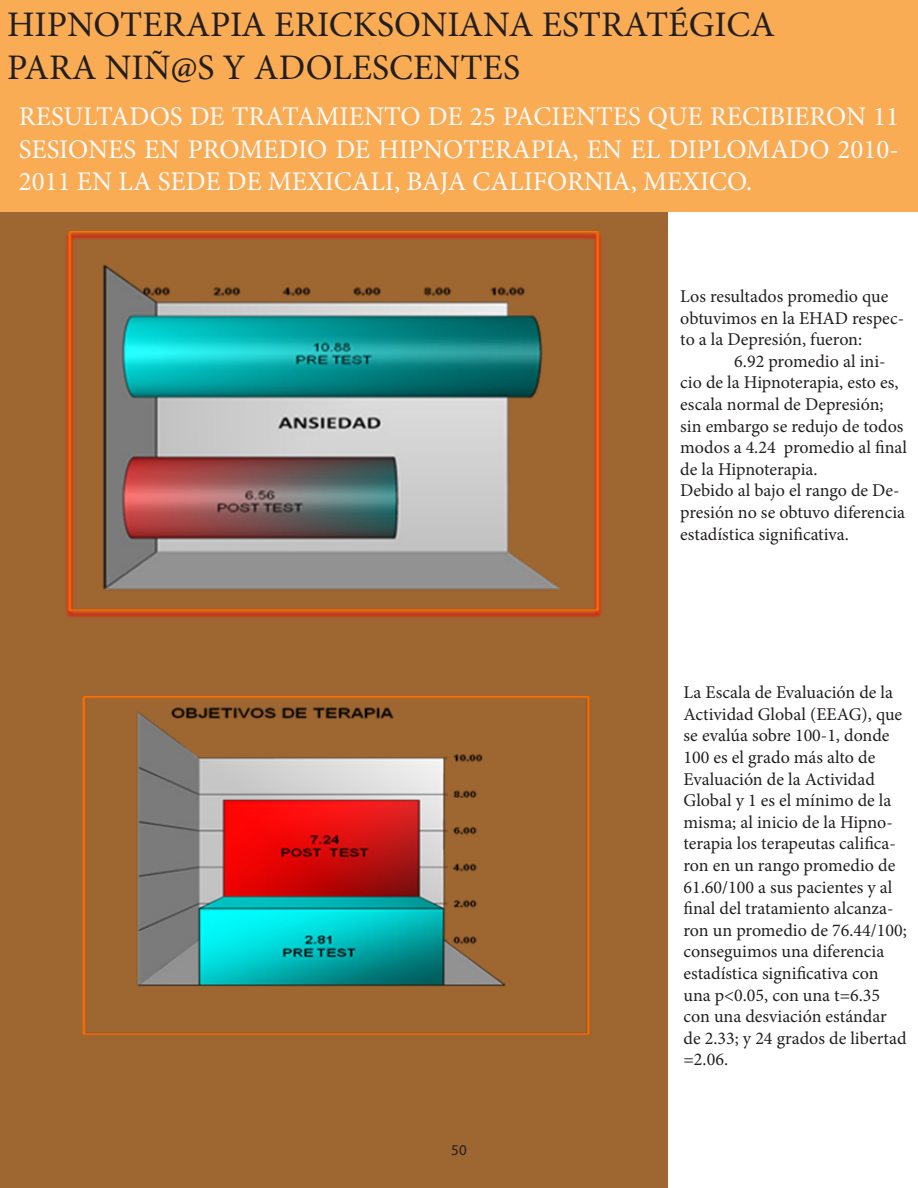
<style>
.page{position:relative;width:918px;height:1188px;background:#fff}
.page>*{position:absolute;margin:0;border:0;box-sizing:border-box;transform-origin:0 0}
.t1{font:36px "Minion Pro";color:#231f20}
.t2{font:27px/32.4px "Minion Pro";color:#fafafa;text-align:justify}
.t3{font:18px/21.6px "Minion Pro";color:#231f20}
.t4{font:15px "Myriad Pro";color:#231f20}
</style>
<div class="page">
<div style="left:0;top:211px;width:668px;height:977px;background:#9e6631"></div>
<div style="left:0;top:0;width:918px;height:211px;background:#faac55"></div>
<img style="left:66px;top:232px;width:536px;height:386px">
<img style="left:82px;top:697px;width:508px;height:338px">
<p class="t1" style="left:7px;top:1px;width:770px">HIPNOTERAPIA ERICKSONIANA ESTRATÉGICA</p>
<p class="t1" style="left:7px;top:44px;width:515px">PARA NIÑ@S Y ADOLESCENTES</p>
<p class="t2" style="left:19px;top:101px;width:882px">RESULTADOS DE TRATAMIENTO DE 25 PACIENTES QUE RECIBIERON 11<br>SESIONES EN PROMEDIO DE HIPNOTERAPIA, EN EL DIPLOMADO 2010- 2011 EN LA SEDE DE MEXICALI, BAJA CALIFORNIA, MEXICO.</p>
<p class="t3" style="left:680px;top:285px;width:225px">Los resultados promedio que obtuvimos en la EHAD respec&shy;to a la Depresión, fueron:</p>
<p class="t3" style="left:680px;top:350px;width:228px;text-indent:54px">6.92 promedio al ini&shy;cio de la Hipnoterapia, esto es, escala normal de Depresión; sin embargo se redujo de todos modos a 4.24 promedio al final de la Hipnoterapia.</p>
<p class="t3" style="left:680px;top:480px;width:226px">Debido al bajo el rango de De&shy;presión no se obtuvo diferencia estadística significativa.</p>
<p class="t4" style="left:451px;top:1141px;width:17px">50</p>
<p class="t3" style="left:684px;top:682px;width:225px">La Escala de Evaluación de la<br>Actividad Global (EEAG), que se evalúa sobre 100-1, donde<br>100 es el grado más alto de<br>Evaluación de la Actividad<br>Global y 1 es el mínimo de la misma; al inicio de la Hipno&shy;terapia los terapeutas califica&shy;ron en un rango promedio de<br>61.60/100 a sus pacientes y al final del tratamiento alcanza&shy;ron un promedio de 76.44/100; conseguimos una diferencia estadística significativa con una p&lt;0.05, con una t=6.35 con una desviación estándar de 2.33; y 24 grados de libertad =2.06.</p>
</div>
